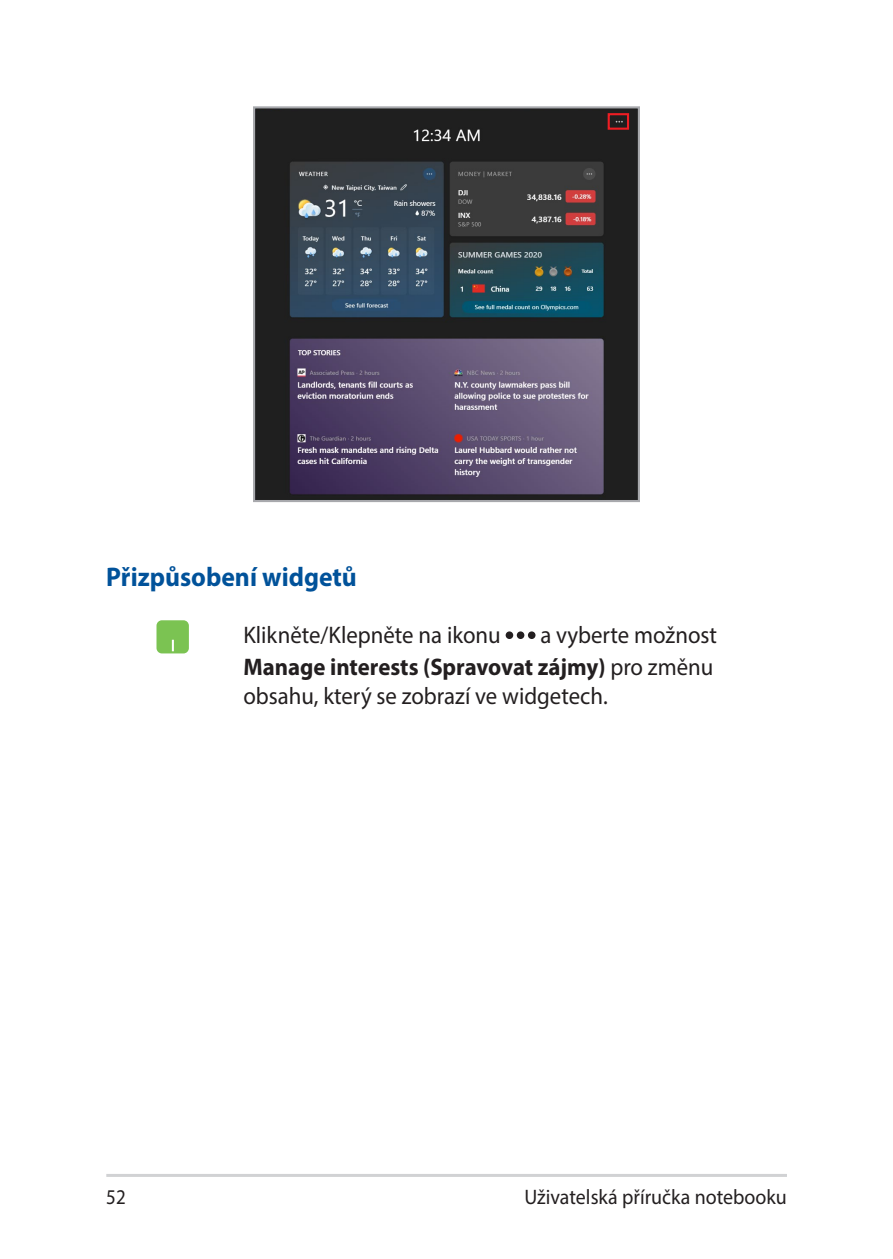
<style>
.page{position:relative;width:893px;height:1259px;background:#fff}
.page>*{position:absolute;margin:0;border:0;box-sizing:border-box;transform-origin:0 0}
.Heading_3{font:700 27px "Myriad Pro";color:#01529a;scale:.95 1}
.Table_Body_Text{font:24px "Myriad Pro";color:#231f20;scale:.95 1}
.Table_Body_Text-2{font:700 24px/31.8px "Myriad Pro";color:#231f20;text-align:right;scale:.95 1}
.t1{font:21px "Myriad Pro";color:#231f20;scale:.95 1}
.t2{font:21px "Myriad Pro";color:#231f20;scale:.9 1}
.s1{font-weight:400}
</style>
<div class="page">
<hr style="left:106px;top:1174px;width:681px;height:3px;background:#d1d2d4">
<div style="left:156px;top:620px;width:33px;height:33px;background:#7bc352;border-radius:5px"></div>
<svg style="left:172px;top:640px;width:2px;height:11px"></svg>
<div style="left:506px;top:631px;width:7px;height:8px;background:#231f20;border-radius:50%"></div>
<div style="left:517px;top:631px;width:7px;height:8px;background:#231f20;border-radius:50%"></div>
<div style="left:528px;top:631px;width:7px;height:8px;background:#231f20;border-radius:50%"></div>
<img style="left:256px;top:109px;width:381px;height:390px">
<div style="left:253px;top:106px;width:387px;height:396px;border:2px solid #a8a9ad"></div>
<div style="left:608px;top:113px;width:21px;height:17px;border:2px solid #ee1d23"></div>
<p class="Heading_3" style="left:106px;top:559px;width:265px">Přizpůsobení widgetů</p>
<p class="Table_Body_Text" style="left:243px;top:620px;width:273px">Klikněte/Klepněte na ikonu</p>
<p class="Table_Body_Text-2" style="left:243px;top:618px;width:500px"><span class="s1">a vyberte možnost<br></span>Manage interests (Spravovat zájmy) <span class="s1">pro změnu</span></p>
<p class="Table_Body_Text" style="left:243px;top:681px;width:385px">obsahu, který se zobrazí ve widgetech.</p>
<p class="t2" style="left:106px;top:1184px;width:23px">52</p>
<p class="t1" style="left:524px;top:1184px;width:278px">Uživatelská příručka notebooku</p>
</div>
